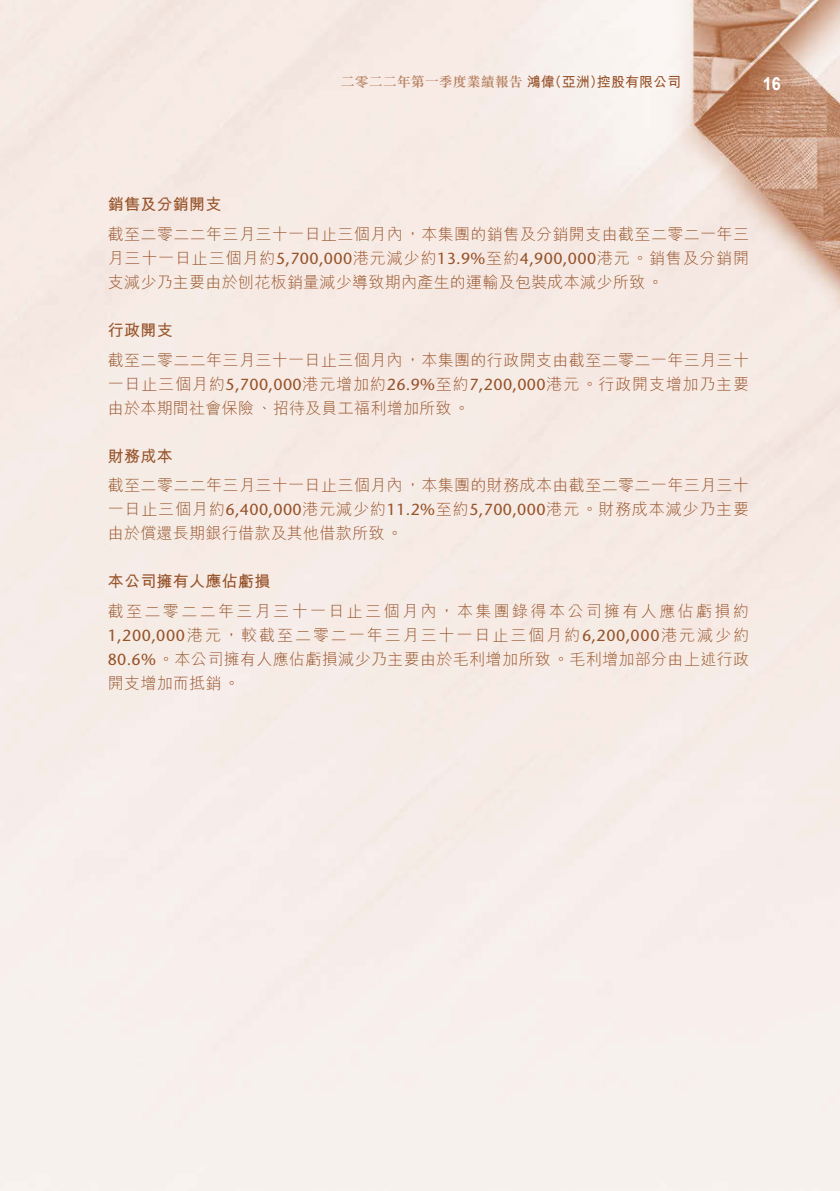
<style>
.page{position:relative;width:840px;height:1191px;background:#fff}
.page>*{position:absolute;margin:0;border:0;box-sizing:border-box;transform-origin:0 0}
.t1{font:700 18px "Arial";color:#fff;scale:.9 1}
.t2{font:300 16px/24px "M Hei HK";letter-spacing:.02em;color:#97532a;text-align:justify}
.t3{font:700 16px "M Hei HK";letter-spacing:.015em;color:#97532a}
.t4{font:700 14px "M Sung HK";color:#b88465}
.s1{font-family:"M Hei HK";color:#97532a}
.s2{font-family:"Stone Sans Std";font-weight:500}
</style>
<div class="page">
<div style="left:0;top:0;width:839px;height:1191px;background:#f6ece5"></div>
<p class="t4" style="left:340px;top:72px;width:341px">二零二二年第一季度業績報告<span class="s1">鴻偉（亞洲）控股有限公司</span></p>
<p class="t1" style="left:762px;top:71px;width:22px">16</p>
<p class="t3" style="left:108px;top:193px;width:115px">銷售及分銷開支</p>
<p class="t2" style="left:108px;top:221px;width:642px">截至二零二二年三月三十一日止三個月內，本集團的銷售及分銷開支由截至二零二一年三月三十一日止三個月約<span class="s2">5,700,000</span>港元減少約<span class="s2">13.9%</span>至約<span class="s2">4,900,000</span>港元。銷售及分銷開支減少乃主要由於刨花板銷量減少導致期內產生的運輸及包裝成本減少所致。</p>
<p class="t3" style="left:108px;top:318px;width:66px">行政開支</p>
<p class="t2" style="left:108px;top:347px;width:642px">截至二零二二年三月三十一日止三個月內，本集團的行政開支由截至二零二一年三月三十一日止三個月約<span class="s2">5,700,000</span>港元增加約<span class="s2">26.9%</span>至約<span class="s2">7,200,000</span>港元。行政開支增加乃主要由於本期間社會保險、招待及員工福利增加所致。</p>
<p class="t3" style="left:108px;top:444px;width:66px">財務成本</p>
<p class="t2" style="left:108px;top:473px;width:642px">截至二零二二年三月三十一日止三個月內，本集團的財務成本由截至二零二一年三月三十一日止三個月約<span class="s2">6,400,000</span>港元減少約<span class="s2">11.2%</span>至約<span class="s2">5,700,000</span>港元。財務成本減少乃主要由於償還長期銀行借款及其他借款所致。</p>
<p class="t3" style="left:108px;top:570px;width:164px">本公司擁有人應佔虧損</p>
<p class="t2" style="left:108px;top:598px;width:642px">截至二零二二年三月三十一日止三個月內，本集團錄得本公司擁有人應佔虧損約<span class="s2">1,200,000</span>港元，較截至二零二一年三月三十一日止三個月約<span class="s2">6,200,000</span>港元減少約<span class="s2">80.6%</span>。本公司擁有人應佔虧損減少乃主要由於毛利增加所致。毛利增加部分由上述行政開支增加而抵銷。</p>
</div>
